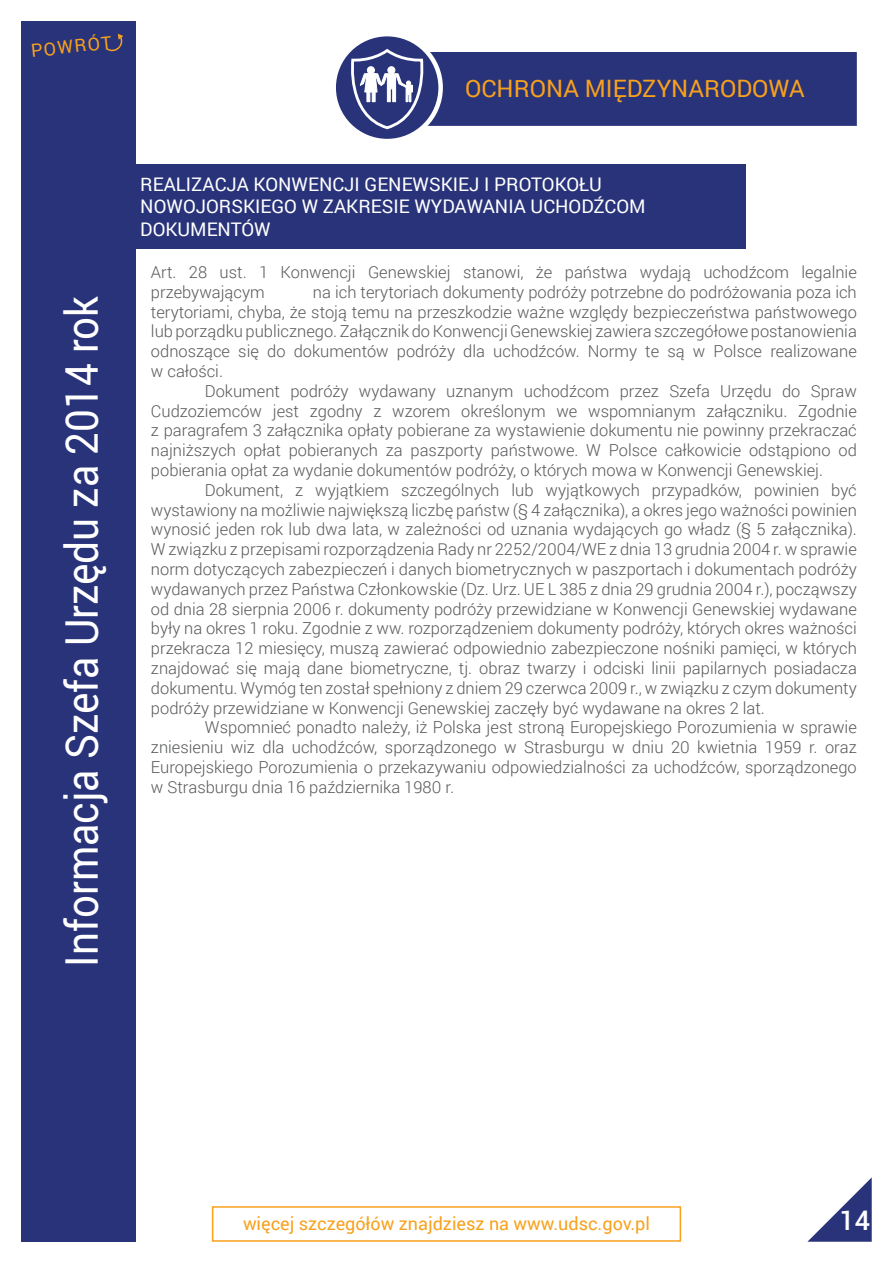
<style>
.page{position:relative;width:893px;height:1263px;background:#fff}
.page>*{position:absolute;margin:0;border:0;box-sizing:border-box;transform-origin:0 0}
.t1{font:45px "Roboto";color:#fff;scale:.9 1}
.t2{font:500 27px "Roboto";color:#fff}
.t3{font:24px "Roboto";color:#f8a11c}
.t4{font:18.75px "Roboto";color:#fff}
.t5{font:18px "Roboto";color:#f8a11c}
.t6{font:300 16.5px/19.8px "Roboto";color:#57585a;text-align:justify}
</style>
<div class="page">
<div style="left:414px;top:53px;width:442px;height:72px;background:#29337a"></div>
<div style="left:413px;top:52px;width:444px;height:74px;border:2px solid #29337a"></div>
<svg style="left:334px;top:34px;width:107px;height:107px;fill:#29337a"></svg>
<div style="left:331px;top:32px;width:112px;height:111px;border:4px solid #fff;border-radius:50%"></div>
<svg style="left:351px;top:49px;width:72px;height:80px"></svg>
<div style="left:21px;top:21px;width:115px;height:1221px;background:#29337a"></div>
<div style="left:212px;top:1206px;width:469px;height:36px;border:2px solid #f8a11c"></div>
<svg style="left:807px;top:1177px;width:65px;height:65px"></svg>
<div style="left:128px;top:164px;width:618px;height:85px;background:#29337a"></div>
<svg style="left:106px;top:34px;width:17px;height:18px"></svg>
<p class="t5" style="left:30px;top:38px;width:82px;rotate:-6deg">POWRÓT</p>
<p class="t1" style="left:50px;top:967px;width:747px;rotate:-90deg">Informacja Szefa Urzędu za 2014 rok</p>
<p class="t3" style="left:465px;top:72px;width:341px">OCHRONA MIĘDZYNARODOWA</p>
<p class="t4" style="left:140px;top:171px;width:463px">REALIZACJA KONWENCJI GENEWSKIEJ I PROTOKOŁU</p>
<p class="t4" style="left:140px;top:193px;width:507px">NOWOJORSKIEGO W ZAKRESIE WYDAWANIA UCHODŹCOM</p>
<p class="t4" style="left:140px;top:216px;width:132px">DOKUMENTÓW</p>
<p class="t6" style="left:151px;top:262px;width:707px">Art. 28 ust. 1 Konwencji Genewskiej stanowi, że państwa wydają uchodźcom legalnie przebywającym</p>
<p class="t6" style="left:151px;top:281px;width:707px;text-indent:162px">na ich terytoriach dokumenty podróży potrzebne do podróżowania poza ich terytoriami, chyba, że stoją temu na przeszkodzie ważne względy bezpieczeństwa państwowego lub porządku publicznego. Załącznik doKonwencjiGenewskiej zawiera szczegółowe postanowienia odnoszące się do dokumentów podróży dla uchodźców. Normy te są w Polsce realizowane w całości.</p>
<p class="t6" style="left:151px;top:380px;width:707px;text-indent:54px">Dokument podróży wydawany uznanym uchodźcom przez Szefa Urzędu do Spraw Cudzoziemców jest zgodny z wzorem określonym we wspomnianym załączniku. Zgodnie z paragrafem 3 załącznika opłaty pobierane za wystawienie dokumentu nie powinny przekraczać najniższych opłat pobieranych za paszporty państwowe. W Polsce całkowicie odstąpiono od pobierania opłat za wydanie dokumentów podróży, o których mowa w Konwencji Genewskiej.</p>
<p class="t6" style="left:151px;top:479px;width:707px;text-indent:54px">Dokument, z wyjątkiem szczególnych lub wyjątkowych przypadków, powinien być wystawiony na możliwie największą liczbę państw (§ 4 załącznika), a okres jego ważności powinien wynosić jeden rok lub dwa lata, w zależności od uznania wydających go władz (§ 5 załącznika).<br>W związku z przepisami rozporządzenia Rady nr 2252/2004/WE z dnia 13 grudnia 2004 r. w sprawie norm dotyczących zabezpieczeń i danych biometrycznych w paszportach i dokumentach podróży wydawanych przez Państwa Członkowskie (Dz. Urz. UE L 385 z dnia 29 grudnia 2004 r.), począwszy od dnia 28 sierpnia 2006 r. dokumenty podróży przewidziane w Konwencji Genewskiej wydawane były na okres 1 roku. Zgodnie z ww. rozporządzeniem dokumenty podróży, których okres ważności przekracza 12 miesięcy, muszą zawierać odpowiednio zabezpieczone nośniki pamięci, w których znajdować się mają dane biometryczne, tj. obraz twarzy i odciski linii papilarnych posiadacza dokumentu. Wymóg ten został spełniony z dniem 29 czerwca 2009 r., w związku z czym dokumenty podróży przewidziane w Konwencji Genewskiej zaczęły być wydawane na okres 2 lat.</p>
<p class="t6" style="left:151px;top:717px;width:707px;text-indent:54px">Wspomnieć ponadto należy, iż Polska jest stroną Europejskiego Porozumienia w sprawie zniesieniu wiz dla uchodźców, sporządzonego w Strasburgu w dniu 20 kwietnia 1959 r. oraz Europejskiego Porozumienia o przekazywaniu odpowiedzialności za uchodźców, sporządzonego w Strasburgu dnia 16 października 1980 r.</p>
<p class="t5" style="left:243px;top:1211px;width:408px">więcej szczegółów znajdziesz na www.udsc.gov.pl</p>
<p class="t2" style="left:839px;top:1202px;width:32px">14</p>
</div>
